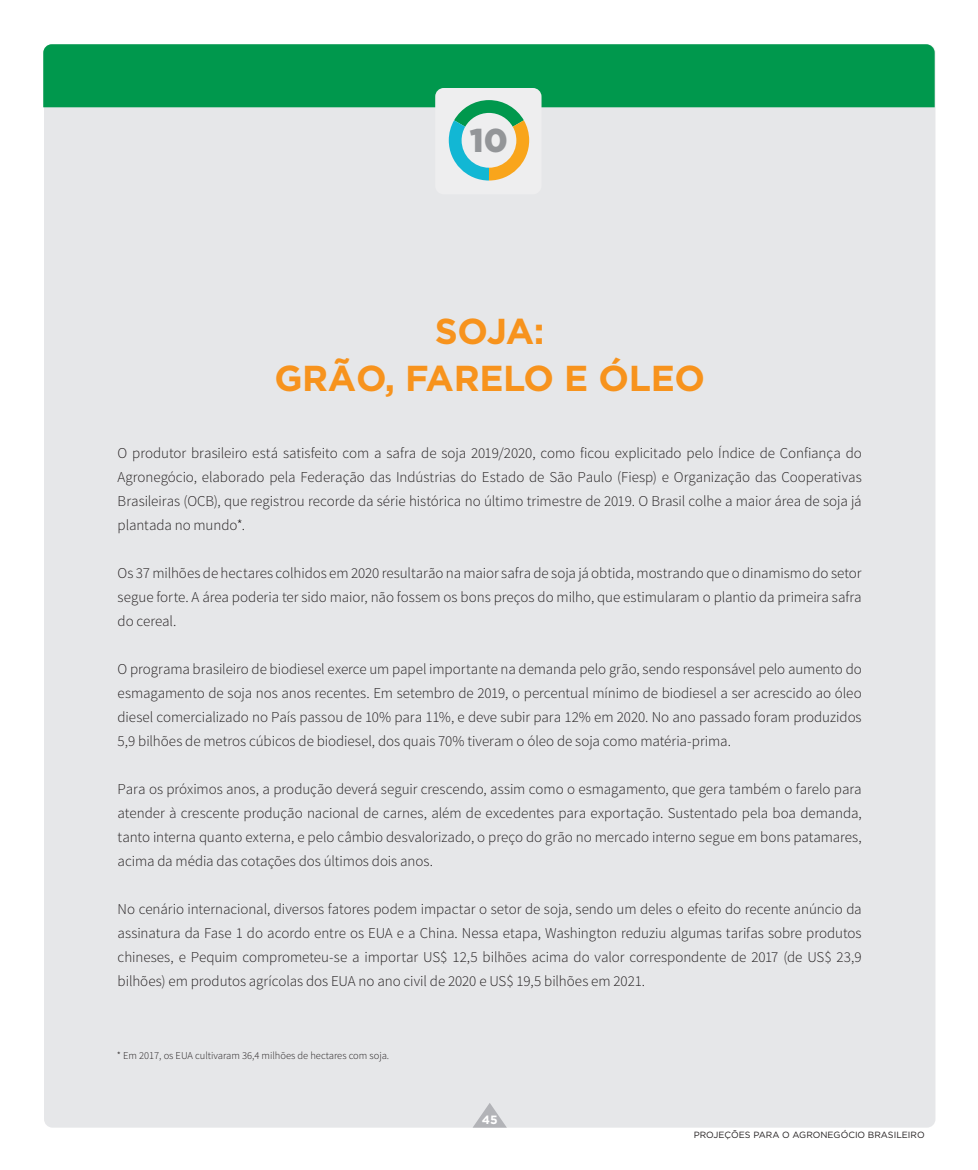
<style>
.page{position:relative;width:978px;height:1170px;background:#fff}
.page>*{position:absolute;margin:0;border:0;box-sizing:border-box;transform-origin:0 0}
.t1{font:700 36px/46.5px "Gotham";letter-spacing:-.01em;color:#f7931d;text-align:center}
.t2{font:900 33px "Gotham";color:#939598}
.t3{font:300 15px/24px "Source Sans Pro";letter-spacing:-.005em;color:#231f20;text-align:justify}
.t4{font:700 12px "Gotham";color:#fff}
.t5{font:300 10.5px "Source Sans Pro";color:#231f20}
.t6{font:9px "Gotham";color:#231f20}
</style>
<div class="page">
<div style="left:44px;top:44px;width:891px;height:1083px;background:#e6e7e9;border-radius:9px"></div>
<div style="left:43px;top:44px;width:892px;height:63px;background:#00984d"></div>
<div style="left:435px;top:88px;width:107px;height:106px;background:#eeeeef;border-radius:9px"></div>
<svg style="left:449px;top:100px;width:80px;height:80px"></svg>
<svg style="left:473px;top:1103px;width:33px;height:24px"></svg>
<h2 class="t2" style="left:470px;top:121px;width:40px">10</h2>
<h1 class="t1" style="left:274px;top:307px;width:432px">SOJA:<br>GRÃO, FARELO E ÓLEO</h1>
<p class="t3" style="left:118px;top:441px;width:746px">O produtor brasileiro está satisfeito com a safra de soja 2019/2020, como ficou explicitado pelo Índice de Confiança do Agronegócio, elaborado pela Federação das Indústrias do Estado de São Paulo (Fiesp) e Organização das Cooperativas Brasileiras (OCB), que registrou recorde da série histórica no último trimestre de 2019. O Brasil colhe a maior área de soja já plantada no mundo*.</p>
<p class="t3" style="left:118px;top:561px;width:746px">Os 37 milhões de hectares colhidos em 2020 resultarão na maior safra de soja já obtida, mostrando que o dinamismo do setor segue forte. A área poderia ter sido maior, não fossem os bons preços do milho, que estimularam o plantio da primeira safra do cereal.</p>
<p class="t3" style="left:118px;top:657px;width:746px">O programa brasileiro de biodiesel exerce um papel importante na demanda pelo grão, sendo responsável pelo aumento do esmagamento de soja nos anos recentes. Em setembro de 2019, o percentual mínimo de biodiesel a ser acrescido ao óleo diesel comercializado no País passou de 10% para 11%, e deve subir para 12% em 2020. No ano passado foram produzidos 5,9 bilhões de metros cúbicos de biodiesel, dos quais 70% tiveram o óleo de soja como matéria-prima.</p>
<p class="t3" style="left:118px;top:777px;width:746px">Para os próximos anos, a produção deverá seguir crescendo, assim como o esmagamento, que gera também o farelo para atender à crescente produção nacional de carnes, além de excedentes para exportação. Sustentado pela boa demanda, tanto interna quanto externa, e pelo câmbio desvalorizado, o preço do grão no mercado interno segue em bons patamares, acima da média das cotações dos últimos dois anos.</p>
<p class="t3" style="left:118px;top:897px;width:746px">No cenário internacional, diversos fatores podem impactar o setor de soja, sendo um deles o efeito do recente anúncio da assinatura da Fase 1 do acordo entre os EUA e a China. Nessa etapa, Washington reduziu algumas tarifas sobre produtos chineses, e Pequim comprometeu-se a importar US$ 12,5 bilhões acima do valor correspondente de 2017 (de US$ 23,9 bilhões) em produtos agrícolas dos EUA no ano civil de 2020 e US$ 19,5 bilhões em 2021.</p>
<p class="t5" style="left:117px;top:1048px;width:274px">* Em 2017, os EUA cultivaram 36,4 milhões de hectares com soja.</p>
<p class="t4" style="left:482px;top:1112px;width:17px">45</p>
<p class="t6" style="left:694px;top:1129px;width:233px">PROJEÇÕES PARA O AGRONEGÓCIO BRASILEIRO</p>
</div>
